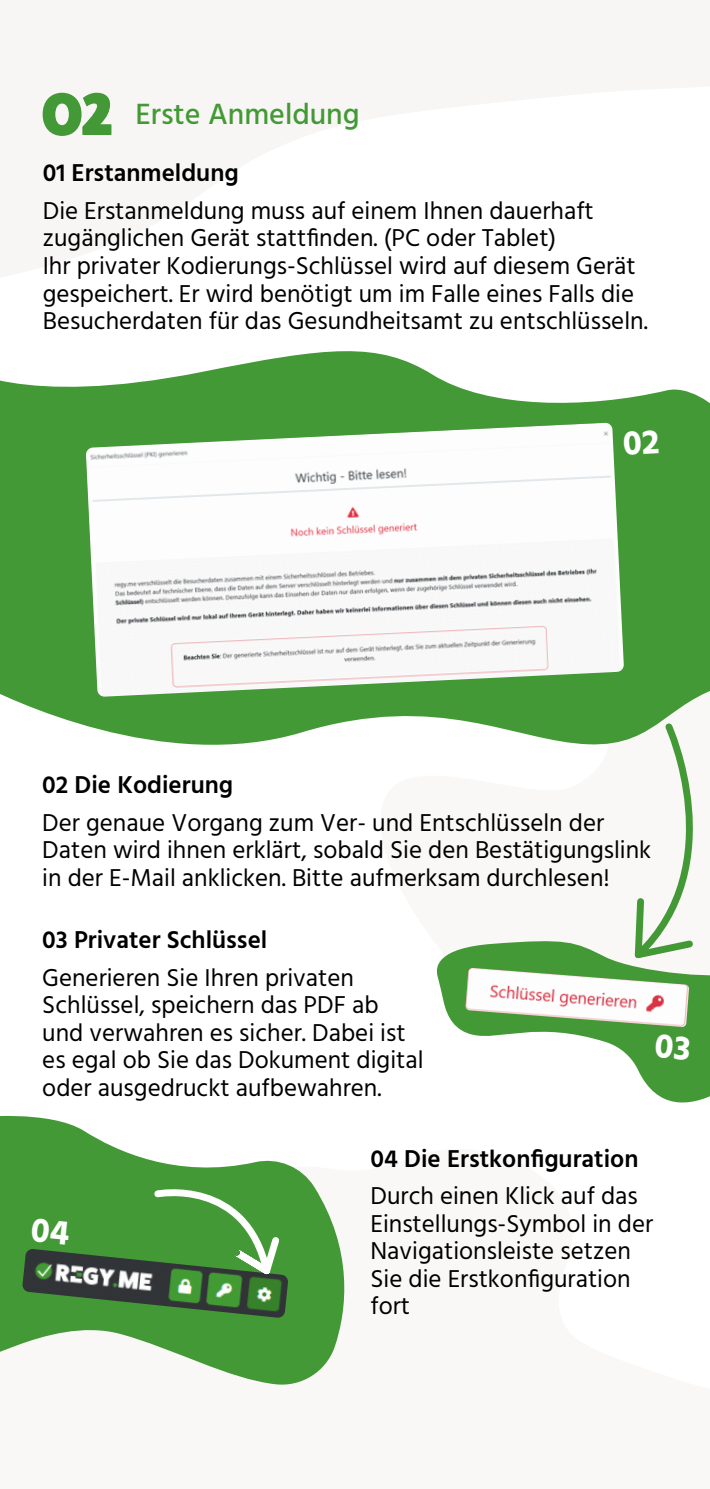
<style>
.page{position:relative;width:710px;height:1489px;background:#fff}
.page>*{position:absolute;margin:0;border:0;box-sizing:border-box;transform-origin:0 0}
.t1{font:500 30px "Hind";color:#439935}
.t2{font:25px/27.5px "Hind";color:#000}
.t3{font:600 25px "Hind";color:#000}
.s1{font-family:"Fat Frank";font-weight:400;font-size:60px}
</style>
<div class="page">
<svg style="left:436px;top:948px;width:273px;height:155px"></svg>
<svg style="left:0;top:351px;width:709px;height:394px;fill:#439935"></svg>
<img style="left:86px;top:422px;width:538px;height:275px">
<svg style="left:465px;top:720px;width:244px;height:307px"></svg>
<svg style="left:0;top:1115px;width:345px;height:270px;fill:#439935"></svg>
<svg style="left:655px;top:1034px;width:35px;height:26px"></svg>
<svg style="left:623px;top:429px;width:36px;height:26px"></svg>
<svg style="left:22px;top:1177px;width:266px;height:141px;background:#4d8d44"></svg>
<p class="t1" style="left:43px;top:92px;width:318px"><span class="s1">02</span> Erste Anmeldung</p>
<p class="t3" style="left:43px;top:155px;width:197px">01 Erstanmeldung</p>
<p class="t2" style="left:43px;top:196px;width:606px">Die Erstanmeldung muss auf einem Ihnen dauerhaft zugänglichen Gerät stattfinden. (PC oder Tablet)<br>Ihr privater Kodierungs-Schlüssel wird auf diesem Gerät gespeichert. Er wird benötigt um im Falle eines Falls die Besucherdaten für das Gesundheitsamt zu entschlüsseln.</p>
<p class="t3" style="left:42px;top:767px;width:192px">02 Die Kodierung</p>
<p class="t2" style="left:42px;top:808px;width:610px">Der genaue Vorgang zum Ver- und Entschlüsseln der<br>Daten wird ihnen erklärt, sobald Sie den Bestätigungslink in der E-Mail anklicken. Bitte aufmerksam durchlesen!</p>
<p class="t3" style="left:42px;top:922px;width:227px">03 Privater Schlüssel</p>
<p class="t2" style="left:42px;top:963px;width:383px">Generieren Sie Ihren privaten<br>Schlüssel, speichern das PDF ab und verwahren es sicher. Dabei ist es egal ob Sie das Dokument digital oder ausgedruckt aufbewahren.</p>
<p class="t3" style="left:370px;top:1140px;width:269px">04 Die Erstkonfiguration</p>
<p class="t2" style="left:370px;top:1181px;width:284px">Durch einen Klick auf das<br>Einstellungs-Symbol in der<br>Navigationsleiste setzen<br>Sie die Erstkonfiguration fort</p>
</div>
